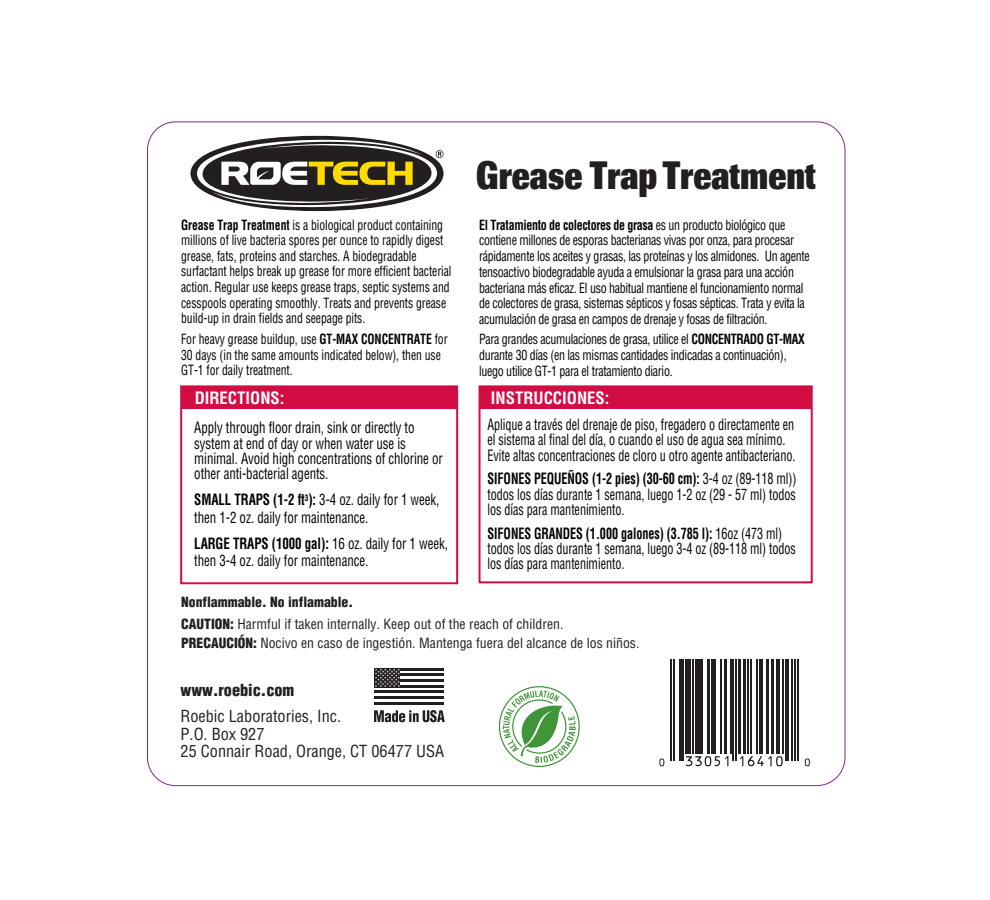
<style>
.page{position:relative;width:990px;height:900px;background:#fff}
.page>*{position:absolute;margin:0;border:0;box-sizing:border-box;transform-origin:0 0}
.t1{font:800 39.12px "Imago";color:#231f20;scale:.77 1}
.t2{font:700 condensed 16.62px "Helvetica";color:#fff}
.t3{font:condensed 16.25px/17.5px "Helvetica";color:#231f20}
.t4{font:900 condensed 16.25px "Helvetica";color:#231f20}
.t5{font:condensed 15.25px/15.2px "Helvetica";letter-spacing:-.005em;color:#000;scale:.8 1}
.t6{font:condensed 15.25px/15.2px "Helvetica";letter-spacing:-.005em;color:#000;scale:.85 1}
.t7{font:condensed 13.75px/15.8px "Helvetica";letter-spacing:-.025em;color:#000;scale:.87 1}
.t8{font:condensed 13.75px/15.6px "Helvetica";letter-spacing:-.005em;color:#000;scale:.85 1}
.t9{font:condensed 13.75px/22.5px "Helvetica";color:#231f20}
.s1{font-weight:700}
.s2{font-weight:900}
</style>
<div class="page">
<div style="left:181px;top:386px;width:276px;height:23px;background:#d20d44"></div>
<div style="left:180px;top:385px;width:278px;height:199px;border:2px solid #d20d44"></div>
<div style="left:480px;top:386px;width:332px;height:23px;background:#d20d44"></div>
<div style="left:479px;top:385px;width:334px;height:198px;border:2px solid #d20d44"></div>
<div style="left:191px;top:136px;width:253px;height:75px;background:#231f20;border-radius:50%"></div>
<svg style="left:197px;top:139px;width:247px;height:69px"></svg>
<svg style="left:498px;top:686px;width:82px;height:81px"></svg>
<div style="left:374px;top:668px;width:27px;height:20px;background:#231f20"></div>
<hr style="left:401px;top:668px;width:43px;height:3px;background:#231f20">
<hr style="left:401px;top:674px;width:43px;height:2px;background:#231f20">
<hr style="left:401px;top:679px;width:43px;height:3px;background:#231f20">
<hr style="left:374px;top:691px;width:70px;height:2px;background:#231f20">
<hr style="left:374px;top:696px;width:70px;height:3px;background:#231f20">
<hr style="left:374px;top:702px;width:70px;height:3px;background:#231f20">
<hr style="left:401px;top:685px;width:43px;height:3px;background:#231f20">
<svg style="left:375px;top:669px;width:25px;height:18px"></svg>
<svg style="left:374px;top:710px;width:71px;height:12px"></svg>
<hr style="left:671px;top:659px;width:1px;height:101px;background:#231f20">
<hr style="left:673px;top:659px;width:2px;height:101px;background:#231f20">
<hr style="left:679px;top:659px;width:2px;height:101px;background:#231f20">
<hr style="left:683px;top:659px;width:1px;height:101px;background:#231f20">
<div style="left:685px;top:659px;width:6px;height:95px;background:#231f20"></div>
<hr style="left:692px;top:659px;width:1px;height:95px;background:#231f20">
<div style="left:695px;top:659px;width:5px;height:95px;background:#231f20"></div>
<hr style="left:702px;top:659px;width:1px;height:95px;background:#231f20">
<hr style="left:707px;top:659px;width:3px;height:95px;background:#231f20">
<hr style="left:711px;top:659px;width:1px;height:95px;background:#231f20">
<hr style="left:714px;top:659px;width:2px;height:95px;background:#231f20">
<hr style="left:720px;top:659px;width:2px;height:95px;background:#231f20">
<hr style="left:725px;top:659px;width:2px;height:95px;background:#231f20">
<hr style="left:730px;top:659px;width:1px;height:95px;background:#231f20">
<hr style="left:733px;top:659px;width:1px;height:101px;background:#231f20">
<hr style="left:735px;top:659px;width:1px;height:101px;background:#231f20">
<hr style="left:738px;top:659px;width:3px;height:95px;background:#231f20">
<hr style="left:743px;top:659px;width:3px;height:95px;background:#231f20">
<hr style="left:747px;top:659px;width:2px;height:95px;background:#231f20">
<hr style="left:750px;top:659px;width:1px;height:95px;background:#231f20">
<hr style="left:757px;top:659px;width:1px;height:95px;background:#231f20">
<hr style="left:759px;top:659px;width:4px;height:95px;background:#231f20">
<hr style="left:766px;top:659px;width:3px;height:95px;background:#231f20">
<hr style="left:772px;top:659px;width:2px;height:95px;background:#231f20">
<hr style="left:776px;top:659px;width:3px;height:95px;background:#231f20">
<hr style="left:782px;top:659px;width:2px;height:95px;background:#231f20">
<hr style="left:785px;top:659px;width:4px;height:101px;background:#231f20">
<hr style="left:792px;top:659px;width:1px;height:101px;background:#231f20">
<hr style="left:794px;top:659px;width:2px;height:101px;background:#231f20">
<hr style="left:797px;top:659px;width:1px;height:101px;background:#231f20">
<svg style="left:659px;top:759px;width:5px;height:7px"></svg>
<svg style="left:686px;top:756px;width:42px;height:10px"></svg>
<svg style="left:740px;top:756px;width:43px;height:10px"></svg>
<svg style="left:805px;top:759px;width:5px;height:7px"></svg>
<p class="t8" style="left:181px;top:217px;width:320px"><span class="s1">Grease Trap Treatment</span> is a biological product containing millions of live bacteria spores per ounce to rapidly digest grease, fats, proteins and starches. A biodegradable surfactant helps break up grease for more efficient bacterial action. Regular use keeps grease traps, septic systems and cesspools operating smoothly. Treats and prevents grease build-up in drain fields and seepage pits.</p>
<p class="t8" style="left:181px;top:331px;width:315px">For heavy grease buildup, use <span class="s1">GT-MAX CONCENTRATE</span> for<br>30 days (in the same amounts indicated below), then use<br>GT-1 for daily treatment.</p>
<h1 class="t1" style="left:476px;top:151px;width:443px">Grease Trap Treatment</h1>
<p class="t7" style="left:479px;top:217px;width:381px"><span class="s1">El Tratamiento de colectores de grasa</span> es un producto biológico que contiene millones de esporas bacterianas vivas por onza, para procesar rápidamente los aceites y grasas, las proteínas y los almidones. Un agente tensoactivo biodegradable ayuda a emulsionar la grasa para una acción bacteriana más eficaz. El uso habitual mantiene el funcionamiento normal de colectores de grasa, sistemas sépticos y fosas sépticas. Trata y evita la acumulación de grasa en campos de drenaje y fosas de filtración.</p>
<p class="t7" style="left:479px;top:331px;width:376px">Para grandes acumulaciones de grasa, utilice el <span class="s1">CONCENTRADO GT-MAX </span>durante 30 días (en las mismas cantidades indicadas a continuación), luego utilice GT-1 para el tratamiento diario.</p>
<p class="t2" style="left:195px;top:387px;width:91px">DIRECTIONS:</p>
<p class="t2" style="left:491px;top:387px;width:120px">INSTRUCCIONES:</p>
<p class="t6" style="left:194px;top:420px;width:294px">Apply through floor drain, sink or directly to system at end of day or when water use is minimal. Avoid high concentrations of chlorine or other anti-bacterial agents.</p>
<p class="t6" style="left:194px;top:491px;width:290px;line-height:17.4px"><span class="s1">SMALL TRAPS (1-2 ft</span><sup>3</sup><span class="s1">):</span> 3-4 oz. daily for 1 week, then 1-2 oz. daily for maintenance.</p>
<p class="t6" style="left:194px;top:534px;width:300px;line-height:17.4px"><span class="s1">LARGE TRAPS (1000 gal):</span> 16 oz. daily for 1 week, then 3-4 oz. daily for maintenance.</p>
<p class="t5" style="left:488px;top:417px;width:386px">Aplique a través del drenaje de piso, fregadero o directamente en el sistema al final del día, o cuando el uso de agua sea mínimo.<br>Evite altas concentraciones de cloro u otro agente antibacteriano.</p>
<p class="t5" style="left:488px;top:471px;width:388px;text-align:justify"><span class="s1">SIFONES PEQUEÑOS (1-2 pies) (30-60 cm):</span> 3-4 oz (89-118 ml)) todos los días durante 1 semana, luego 1-2 oz (29 - 57 ml) todos los días para mantenimiento.</p>
<p class="t5" style="left:488px;top:526px;width:387px"><span class="s1">SIFONES GRANDES (1.000 galones) (3.785 l):</span> 16oz (473 ml) todos los días durante 1 semana, luego 3-4 oz (89-118 ml) todos los días para mantenimiento.</p>
<p class="t9" style="left:181px;top:590px;width:384px"><span class="s2">Nonflammable. No inflamable.<br>CAUTION:</span> Harmful if taken internally. Keep out of the reach of children.</p>
<p class="t9" style="left:181px;top:632px;width:460px"><span class="s2">PRECAUCIÓN:</span> Nocivo en caso de ingestión. Mantenga fuera del alcance de los niños.</p>
<p class="t4" style="left:181px;top:680px;width:115px">www.roebic.com</p>
<p class="t3" style="left:181px;top:707px;width:265px">Roebic Laboratories, Inc.<br>P.O. Box 927<br>25 Connair Road, Orange, CT 06477 USA</p>
</div>
